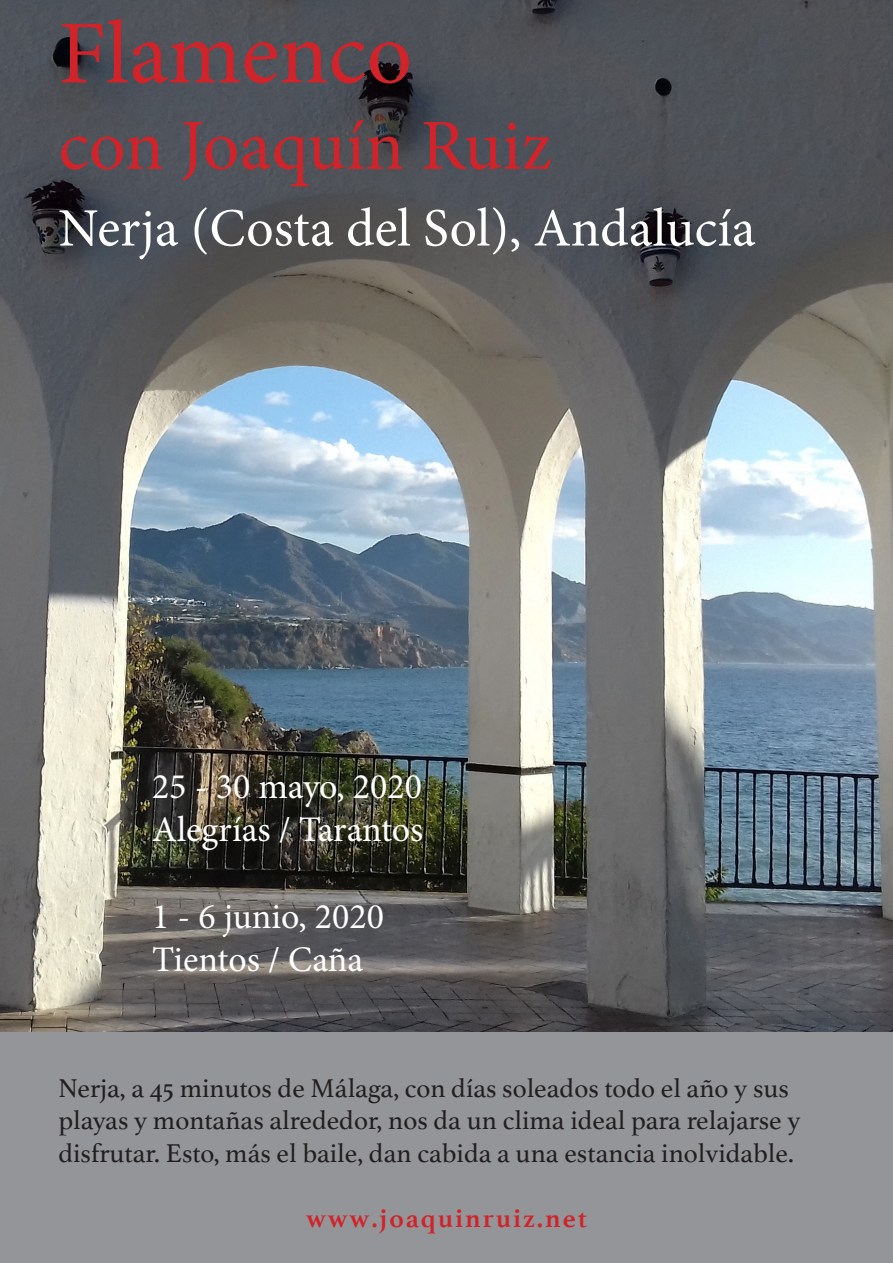
<style>
.page{position:relative;width:893px;height:1263px;background:#939598}
.page>*{position:absolute;margin:0;border:0;box-sizing:border-box;transform-origin:0 0}
.t1{font:90px "Minion Pro";color:#d1232a}
.t2{font:72px "Minion Pro";color:#d1232a}
.t3{font:54px "Minion Pro";color:#fff}
.t4{font:36px/43.2px "Minion Pro";color:#fff}
.t5{font:27px/32.4px "Athelas";color:#231f20}
.t6{font:700 27px "Athelas";letter-spacing:.07em;color:#d1232a}
</style>
<div class="page">
<img style="left:0;top:0;width:893px;height:1031px">
<h1 class="t1" style="left:58px;top:-7px;width:355px">Flamenco</h1>
<h2 class="t2" style="left:58px;top:98px;width:495px">con Joaquín Ruiz</h2>
<h3 class="t3" style="left:58px;top:192px;width:699px">Nerja (Costa del Sol), Andalucía</h3>
<h3 class="t4" style="left:152px;top:765px;width:273px">25 - 30 mayo, 2020<br>Alegrías / Tarantos</h3>
<h3 class="t4" style="left:152px;top:895px;width:234px">1 - 6 junio, 2020<br>Tientos / Caña</h3>
<p class="t5" style="left:58px;top:1071px;width:743px">Nerja, a 45 minutos de Málaga, con días soleados todo el año y sus playas y montañas alrededor, nos da un clima ideal para relajarse y disfrutar. Esto, más el baile, dan cabida a una estancia inolvidable.</p>
<p class="t6" style="left:306px;top:1196px;width:282px">www.joaquinruiz.net</p>
</div>
